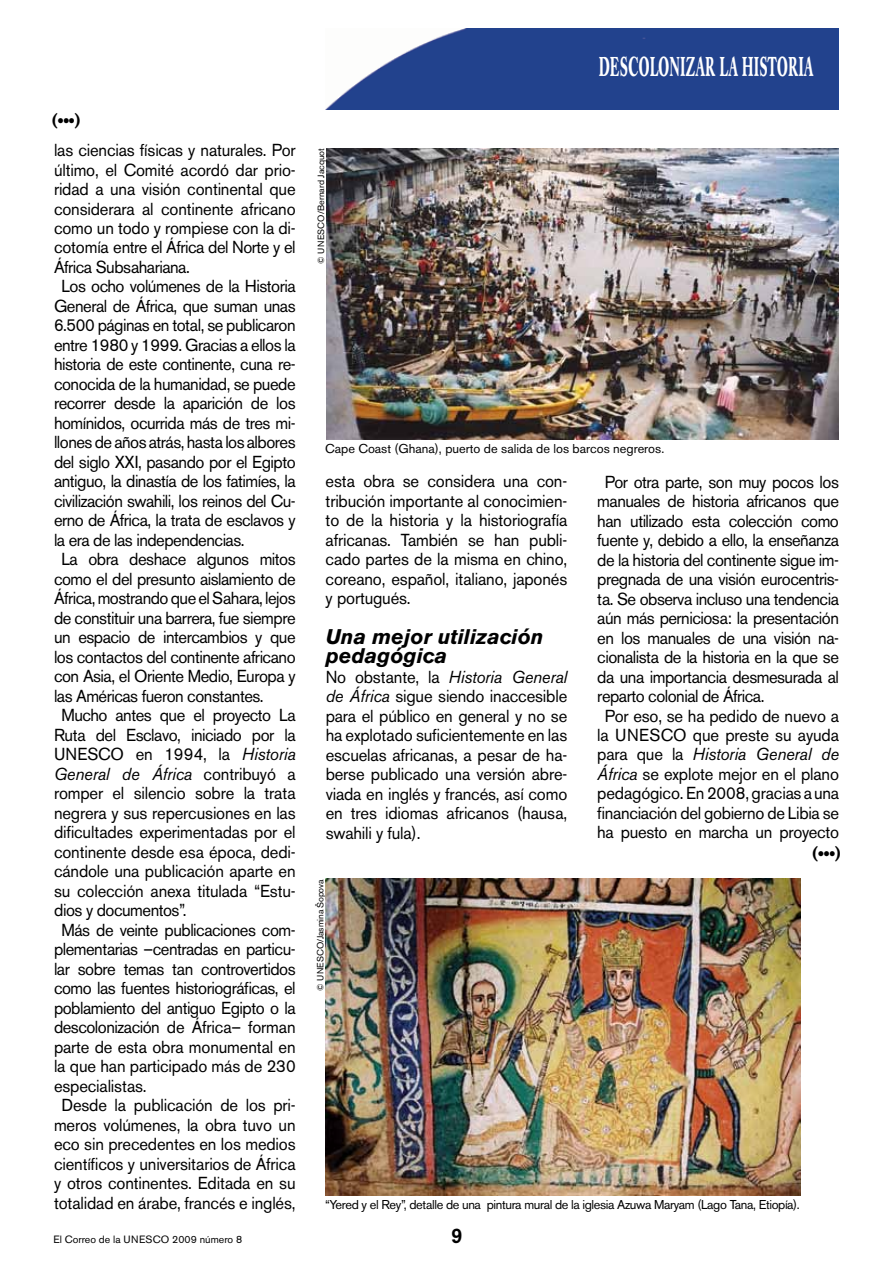
<style>
.page{position:relative;width:893px;height:1263px;background:#fff}
.page>*{position:absolute;margin:0;border:0;box-sizing:border-box;transform-origin:0 0}
.t1{font:700 27px "Caslon Book BE";letter-spacing:.04em;color:#fff;scale:.48 1}
.t2{font:italic 700 21px/19.5px "Akzidenz Grotesk BE";color:#000}
.t3{font:500 21px "Akzidenz Grotesk BE";color:#000;scale:.96 1}
.t4{font:500 18px "Akzidenz Grotesk BE";color:#000;scale:.96 1}
.t5{font:17.25px/19.5px "Akzidenz Grotesk BE";letter-spacing:-.03em;color:#000;text-align:justify;scale:.96 1}
.t6{font:17.25px "Akzidenz Grotesk BE";letter-spacing:-.01em;color:#000;scale:.96 1}
.t7{font:italic 17.25px "Akzidenz Grotesk BE";letter-spacing:-.01em;color:#000;scale:.96 1}
.t8{font:12.75px "Akzidenz Grotesk BE";letter-spacing:-.03em;color:#000}
.t9{font:12.75px "Akzidenz Grotesk BE";color:#000}
.t10{font:10.5px "Akzidenz Grotesk BE";color:#000}
.t11{font:9px "Akzidenz Grotesk BE";color:#000}
.t12{font:9px "Akzidenz Grotesk BE";letter-spacing:-.02em;color:#000}
.s1{font-style:italic}
.s2{font-style:normal}
</style>
<div class="page">
<img style="left:326px;top:149px;width:513px;height:290px">
<img style="left:326px;top:28px;width:513px;height:82px">
<img style="left:326px;top:879px;width:475px;height:316px">
<p class="t4" style="left:52px;top:110px;width:32px">(•••)</p>
<p class="t6" style="left:54px;top:140px;width:253px">las ciencias físicas y naturales. Por</p>
<p class="t6" style="left:54px;top:159px;width:253px">último, el Comité acordó dar prio-</p>
<p class="t6" style="left:54px;top:179px;width:253px">ridad a una visión continental que</p>
<p class="t6" style="left:54px;top:198px;width:253px">considerara al continente africano</p>
<p class="t6" style="left:54px;top:218px;width:253px">como un todo y rompiese con la di-</p>
<p class="t5" style="left:54px;top:238px;width:253px">cotomía entre el África del Norte y el</p>
<p class="t5" style="left:54px;top:257px;width:143px">África Subsahariana.</p>
<p class="t5" style="left:62px;top:277px;width:245px">Los ocho volúmenes de la Historia</p>
<p class="t5" style="left:54px;top:296px;width:253px">General de África, que suman unas</p>
<p class="t5" style="left:54px;top:316px;width:253px">6.500 páginas en total, se publicaron</p>
<p class="t5" style="left:54px;top:335px;width:253px">entre 1980 y 1999. Gracias a ellos la</p>
<p class="t5" style="left:54px;top:355px;width:253px">historia de este continente, cuna re-</p>
<p class="t5" style="left:54px;top:374px;width:253px">conocida de la humanidad, se puede</p>
<p class="t5" style="left:54px;top:394px;width:253px">recorrer desde la aparición de los</p>
<p class="t5" style="left:54px;top:413px;width:253px">homínidos, ocurrida más de tres mi-</p>
<p class="t5" style="left:54px;top:433px;width:253px">llones de años atrás, hasta los albores</p>
<p class="t5" style="left:54px;top:452px;width:253px">del siglo XXI, pasando por el Egipto</p>
<p class="t5" style="left:54px;top:472px;width:253px">antiguo, la dinastía de los fatimíes, la</p>
<p class="t5" style="left:54px;top:491px;width:253px">civilización swahili, los reinos del Cu-</p>
<p class="t5" style="left:54px;top:511px;width:253px">erno de África, la trata de esclavos y</p>
<p class="t5" style="left:54px;top:530px;width:200px">la era de las independencias.</p>
<p class="t5" style="left:62px;top:550px;width:245px">La obra deshace algunos mitos</p>
<p class="t5" style="left:54px;top:569px;width:253px">como el del presunto aislamiento de</p>
<p class="t5" style="left:54px;top:589px;width:253px">África, mostrando que el Sahara, lejos</p>
<p class="t5" style="left:54px;top:608px;width:253px">de constituir una barrera, fue siempre</p>
<p class="t5" style="left:54px;top:628px;width:253px">un espacio de intercambios y que</p>
<p class="t5" style="left:54px;top:647px;width:253px">los contactos del continente africano</p>
<p class="t5" style="left:54px;top:667px;width:253px">con Asia, el Oriente Medio, Europa y</p>
<p class="t5" style="left:54px;top:686px;width:220px">las Américas fueron constantes.</p>
<p class="t5" style="left:62px;top:706px;width:245px">Mucho antes que el proyecto La</p>
<p class="t5" style="left:54px;top:725px;width:253px">Ruta del Esclavo, iniciado por la</p>
<p class="t6" style="left:54px;top:744px;width:253px">UNESCO en 1994, la <span class="s1">Historia</span></p>
<p class="t7" style="left:54px;top:763px;width:253px">General de África <span class="s2">contribuyó a</span></p>
<p class="t6" style="left:54px;top:783px;width:253px">romper el silencio sobre la trata</p>
<p class="t6" style="left:54px;top:802px;width:253px">negrera y sus repercusiones en las</p>
<p class="t6" style="left:54px;top:822px;width:253px">dificultades experimentadas por el</p>
<p class="t6" style="left:54px;top:841px;width:253px">continente desde esa época, dedi-</p>
<p class="t6" style="left:54px;top:861px;width:253px">cándole una publicación aparte en</p>
<p class="t6" style="left:54px;top:880px;width:253px">su colección anexa titulada “Estu-</p>
<p class="t5" style="left:54px;top:900px;width:140px">dios y documentos”.</p>
<p class="t5" style="left:62px;top:920px;width:245px">Más de veinte publicaciones com-</p>
<p class="t5" style="left:54px;top:939px;width:253px">plementarias –centradas en particu-</p>
<p class="t5" style="left:54px;top:959px;width:253px">lar sobre temas tan controvertidos</p>
<p class="t5" style="left:54px;top:978px;width:253px">como las fuentes historiográficas, el</p>
<p class="t5" style="left:54px;top:998px;width:253px">poblamiento del antiguo Egipto o la</p>
<p class="t5" style="left:54px;top:1017px;width:253px">descolonización de África– forman</p>
<p class="t6" style="left:54px;top:1036px;width:253px">parte de esta obra monumental en</p>
<p class="t6" style="left:54px;top:1056px;width:253px">la que han participado más de 230</p>
<p class="t6" style="left:54px;top:1075px;width:98px">especialistas.</p>
<p class="t6" style="left:62px;top:1095px;width:245px">Desde la publicación de los pri-</p>
<p class="t6" style="left:54px;top:1114px;width:253px">meros volúmenes, la obra tuvo un</p>
<p class="t6" style="left:54px;top:1134px;width:253px">eco sin precedentes en los medios</p>
<p class="t6" style="left:54px;top:1153px;width:253px">científicos y universitarios de África</p>
<p class="t6" style="left:54px;top:1173px;width:253px">y otros continentes. Editada en su</p>
<p class="t6" style="left:54px;top:1192px;width:253px">totalidad en árabe, francés e inglés,</p>
<p class="t10" style="left:53px;top:1233px;width:190px">El Correo de la UNESCO 2009 número 8</p>
<p class="t11" style="left:316px;top:264px;width:117px;rotate:-90deg">© UNESCO/Bernard Jacquot</p>
<h1 class="t1" style="left:599px;top:51px;width:448px">DESCOLONIZAR LA HISTORIA</h1>
<p class="t9" style="left:325px;top:441px;width:340px">Cape Coast (Ghana), puerto de salida de los barcos negreros.</p>
<p class="t5" style="left:326px;top:471px;width:253px">esta obra se considera una con&shy;tribución importante al conocimien&shy;to de la historia y la historiografía africanas. También se han publi&shy;cado partes de la misma en chino, coreano, español, italiano, japonés y portugués.</p>
<p class="t2" style="left:326px;top:626px;width:219px">Una mejor utilización pedagógica</p>
<p class="t5" style="left:326px;top:667px;width:253px">No obstante, la <span class="s1">Historia General de África</span> sigue siendo inaccesible para el público en general y no se ha explotado suficientemente en las escuelas africanas, a pesar de ha&shy;berse publicado una versión abre&shy;viada en inglés y francés, así como en tres idiomas africanos (hausa, swahili y fula).</p>
<p class="t12" style="left:315px;top:991px;width:113px;rotate:-90deg">© UNESCO/Jasmina Šopova</p>
<p class="t5" style="left:605px;top:472px;width:245px">Por otra parte, son muy pocos los</p>
<p class="t5" style="left:597px;top:491px;width:253px">manuales de historia africanos que</p>
<p class="t5" style="left:597px;top:511px;width:253px">han utilizado esta colección como</p>
<p class="t5" style="left:597px;top:530px;width:253px">fuente y, debido a ello, la enseñanza</p>
<p class="t5" style="left:597px;top:550px;width:253px">de la historia del continente sigue im-</p>
<p class="t5" style="left:597px;top:569px;width:253px">pregnada de una visión eurocentris-</p>
<p class="t5" style="left:597px;top:589px;width:253px">ta. Se observa incluso una tendencia</p>
<p class="t5" style="left:597px;top:608px;width:253px">aún más perniciosa: la presentación</p>
<p class="t5" style="left:597px;top:628px;width:253px">en los manuales de una visión na-</p>
<p class="t5" style="left:597px;top:647px;width:253px">cionalista de la historia en la que se</p>
<p class="t5" style="left:597px;top:667px;width:253px">da una importancia desmesurada al</p>
<p class="t5" style="left:597px;top:686px;width:176px">reparto colonial de África.</p>
<p class="t6" style="left:605px;top:705px;width:245px">Por eso, se ha pedido de nuevo a</p>
<p class="t6" style="left:597px;top:725px;width:253px">la UNESCO que preste su ayuda</p>
<p class="t7" style="left:597px;top:744px;width:253px"><span class="s2">para que la</span> Historia General de</p>
<p class="t6" style="left:597px;top:764px;width:253px"><span class="s1">África</span> se explote mejor en el plano</p>
<p class="t6" style="left:597px;top:783px;width:253px">pedagógico. En 2008, gracias a una</p>
<p class="t5" style="left:597px;top:803px;width:253px">financiación del gobierno de Libia se</p>
<p class="t5" style="left:597px;top:823px;width:253px">ha puesto en marcha un proyecto</p>
<p class="t4" style="left:812px;top:842px;width:32px">(•••)</p>
<p class="t8" style="left:325px;top:1196px;width:476px">“Yered y el Rey”, detalle de una pintura mural de la iglesia Azuwa Maryam (Lago Tana, Etiopía).</p>
<p class="t3" style="left:451px;top:1223px;width:13px">9</p>
</div>
